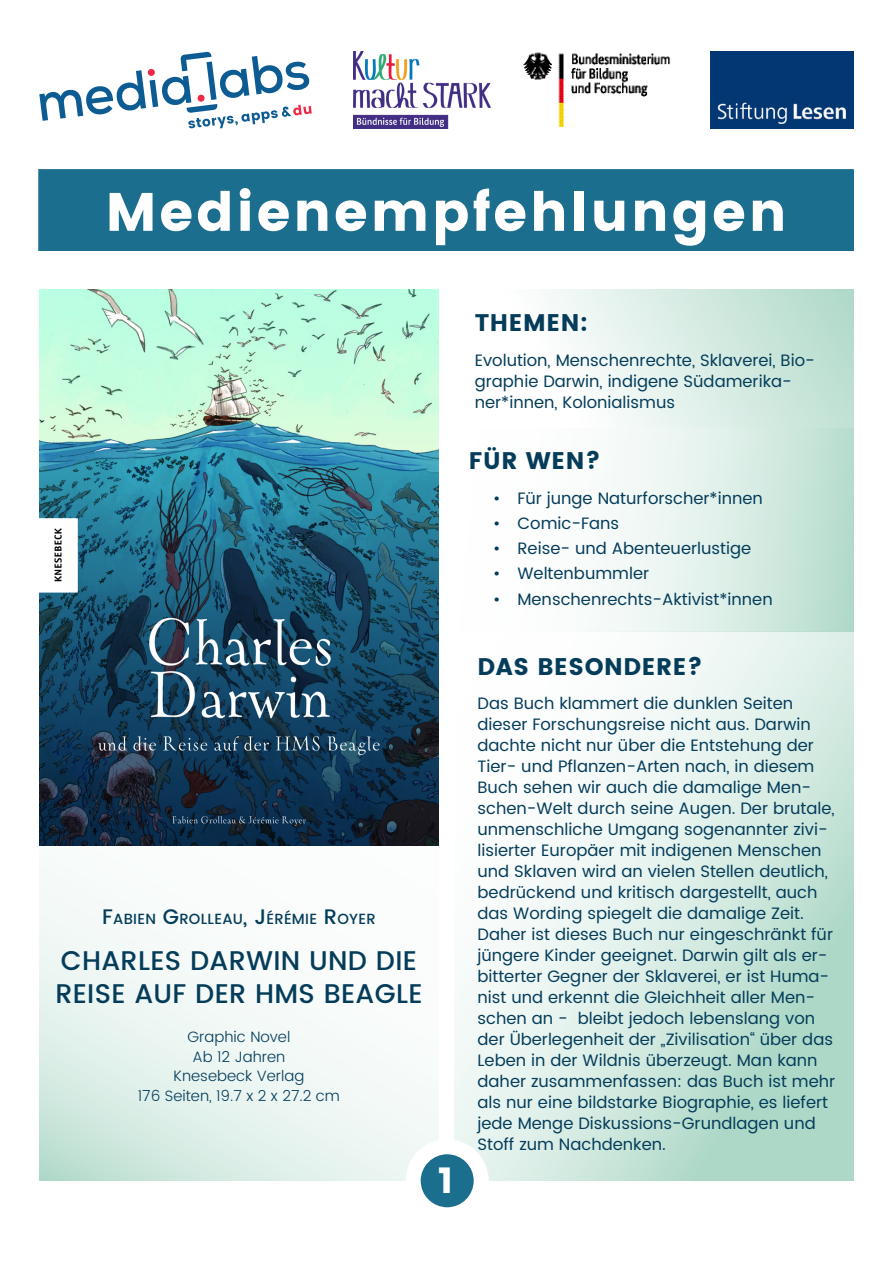
<style>
.page{position:relative;width:893px;height:1263px;background:#fff}
.page>*{position:absolute;margin:0;border:0;box-sizing:border-box;transform-origin:0 0}
.Überschrift{font:700 54px "Poppins DE";letter-spacing:.05em;color:#fff}
.t1{font:700 36px "Poppins DE";color:#fff}
.Titel{font:500 27px/32.4px "Poppins DE";letter-spacing:.015em;color:#043c5a}
.Zwischenüberschrift{font:700 24px "Poppins DE";letter-spacing:.025em;color:#043c5a}
.Fließtext{font:16.5px/21px "Poppins DE";color:#043c5a}
.Zwischenüberschrift-2{font:16.5px/21px "Poppins DE";color:#043c5a}
.Paratext{font:300 15px "Poppins DE";color:#043c5a}
.Reihe_Format{font:500 14.7px "Poppins DE";letter-spacing:.02em;color:#043c5a}
.s1{font-size:21px}
</style>
<div class="page">
<svg style="left:454px;top:631px;width:399px;height:550px"></svg>
<svg style="left:39px;top:845px;width:400px;height:336px;fill:#f3f9f7"></svg>
<svg style="left:39px;top:52px;width:273px;height:76px"></svg>
<div style="left:148px;top:69px;width:7px;height:7px;background:#ed2a48;border-radius:50%"></div>
<div style="left:198px;top:95px;width:7px;height:7px;background:#ed2a48;border-radius:50%"></div>
<img style="left:353px;top:52px;width:138px;height:76px">
<img style="left:523px;top:52px;width:148px;height:75px">
<img style="left:710px;top:52px;width:143px;height:76px">
<div style="left:39px;top:170px;width:814px;height:80px;background:#1c6e8e"></div>
<div style="left:38px;top:169px;width:816px;height:82px;border:2px solid #1c6e8e"></div>
<div style="left:454px;top:289px;width:399px;height:139px;background:linear-gradient(to right,#fff,#bbded0)"></div>
<svg style="left:413px;top:1147px;width:68px;height:68px;background:#4185a0"></svg>
<div style="left:406px;top:1139px;width:83px;height:83px;border:15px solid #fff;border-radius:50%"></div>
<div style="left:454px;top:428px;width:399px;height:203px;background:linear-gradient(to right,#fff,#c2e2d5)"></div>
<img style="left:39px;top:290px;width:400px;height:555px">
<p class="Überschrift" style="left:106px;top:181px;width:682px">Medienempfehlungen</p>
<p class="Zwischenüberschrift" style="left:475px;top:309px;width:114px">THEMEN:</p>
<p class="Zwischenüberschrift-2" style="left:475px;top:350px;width:342px">Evolution, Menschenrechte, Sklaverei, Bio&shy;graphie Darwin, indigene Südamerika&shy;ner*innen, Kolonialismus</p>
<p class="Zwischenüberschrift" style="left:469px;top:447px;width:133px">FÜR WEN?</p>
<p class="Fließtext" style="left:493px;top:488px;width:271px">• Für junge Naturforscher*innen</p>
<p class="Fließtext" style="left:493px;top:513px;width:128px">• Comic-Fans</p>
<p class="Fließtext" style="left:493px;top:538px;width:260px">• Reise- und Abenteuerlustige</p>
<p class="Fließtext" style="left:493px;top:564px;width:158px">• Weltenbummler</p>
<p class="Fließtext" style="left:493px;top:589px;width:281px">• Menschenrechts-Aktivist*innen</p>
<p class="Reihe_Format" style="left:102px;top:908px;width:275px"><span class="s1">F</span>ABIEN <span class="s1">G</span>ROLLEAU<span class="s1">, J</span>ÉRÉMIE <span class="s1">R</span>OYER</p>
<p class="Titel" style="left:61px;top:945px;width:57px">CHARLE</p>
<p class="Titel" style="left:55px;top:945px;width:350px;text-indent:110px">S DARWIN UN D DIE<br>REISE AUF DER HMS BEA</p>
<p class="Titel" style="left:375px;top:977px;width:34px">GLE</p>
<p class="Paratext" style="left:188px;top:1026px;width:104px">Graphic Novel</p>
<p class="Paratext" style="left:192px;top:1046px;width:95px">Ab 12 Jahren</p>
<p class="Paratext" style="left:174px;top:1065px;width:132px">Knesebeck Verlag</p>
<p class="Paratext" style="left:138px;top:1085px;width:204px">176 Seiten, 19.7 x 2 x 27.2 cm</p>
<p class="t1" style="left:438px;top:1160px;width:17px">1</p>
<p class="Zwischenüberschrift" style="left:477px;top:652px;width:227px">DAS BESONDERE?</p>
<p class="Fließtext" style="left:477px;top:694px;width:359px">Das Buch klammert die dunklen Seiten dieser Forschungsreise nicht aus. Darwin dachte nicht nur über die Entstehung der Tier- und Pflanzen-Arten nach, in diesem Buch sehen wir auch die damalige Men&shy;schen-Welt durch seine Augen. Der brutale, unmenschliche Umgang sogenannter zivi&shy;lisierter Europäer mit indigenen Menschen und Sklaven wird an vielen Stellen deutlich, bedrückend und kritisch dargestellt, auch das Wording spiegelt die damalige Zeit.<br>Daher ist dieses Buch nur eingeschränkt für jüngere Kinder geeignet. Darwin gilt als er&shy;bitterter Gegner der Sklaverei, er ist Huma&shy;nist und erkennt die Gleichheit aller Men&shy;schen an - bleibt jedoch lebenslang von der Überlegenheit der „Zivilisation“ über das Leben in der Wildnis überzeugt. Man kann daher zusammenfassen: das Buch ist mehr als nur eine bildstarke Biographie, es liefert jede Menge Diskussions-Grundlagen und Stoff zum Nachdenken.</p>
</div>
